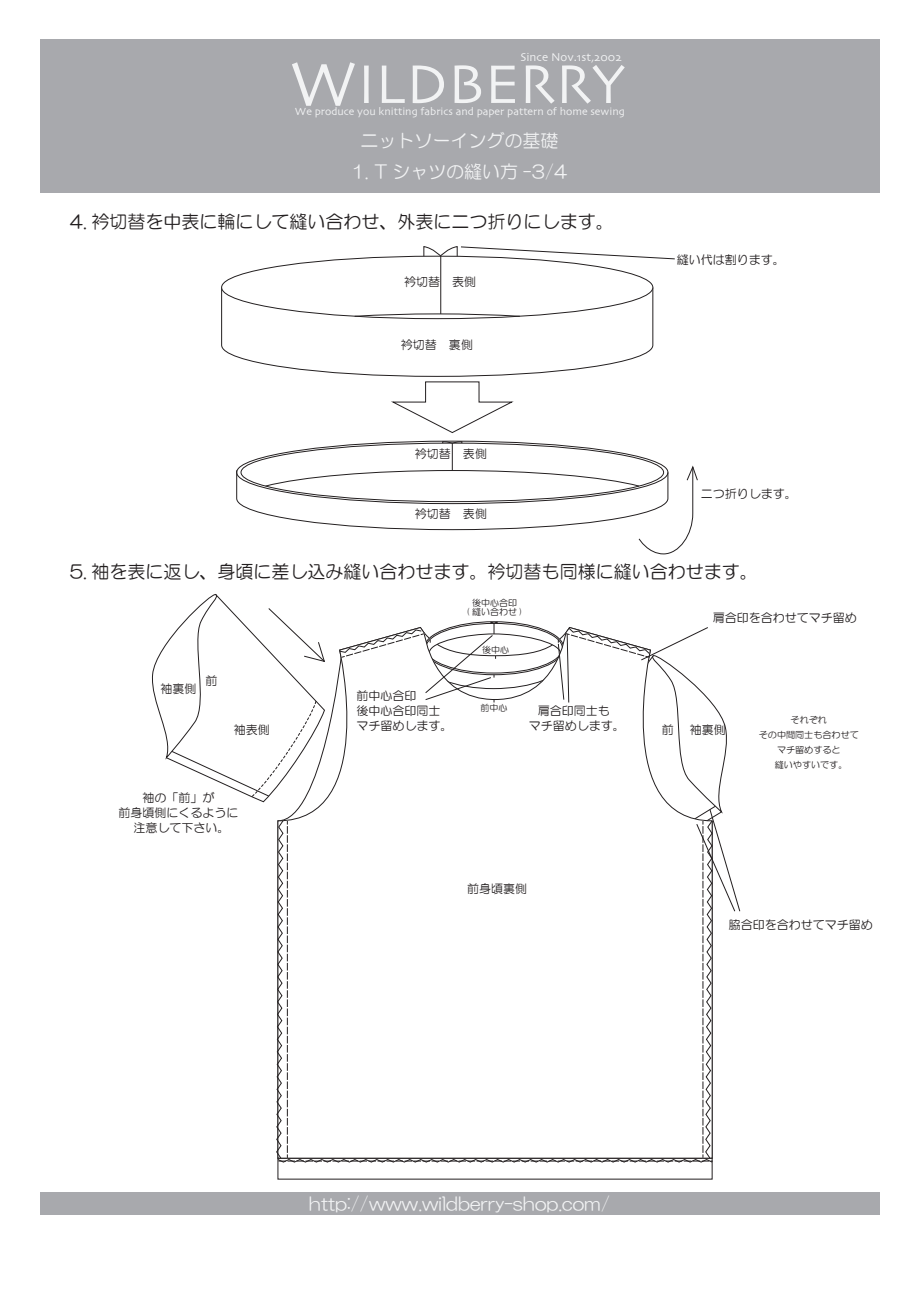
<style>
.page{position:relative;width:919px;height:1289px;background:#fff}
.page>*{position:absolute;margin:0;border:0;box-sizing:border-box;transform-origin:0 0}
.t1{font:65.25px "Skia";color:#f2f3f4}
.t2{font:57.3px "Skia";color:#f2f3f4}
.t3{font:18px "HG Maru Gothic MPRO";color:#231f20}
.t4{font:18px "HG Maru Gothic MPRO";color:#f2f3f4}
.t5{font:12px/15px "HG Maru Gothic MPRO";color:#231f20;text-align:center}
.t6{font:12px "Skia";color:#f2f3f4}
.t7{font:10.95px "Skia";color:#f2f3f4}
.t8{font:9px/15px "HG Maru Gothic MPRO";color:#231f20;text-align:center}
</style>
<div class="page">
<div style="left:40px;top:40px;width:838px;height:153px;background:#a8a9ad"></div>
<div style="left:40px;top:1192px;width:838px;height:22px;background:#a8a9ad"></div>
<hr style="left:440px;top:256px;width:1px;height:58px;background:#231f20">
<svg style="left:236px;top:441px;width:462px;height:113px"></svg>
<svg style="left:221px;top:287px;width:432px;height:146px"></svg>
<svg style="left:423px;top:246px;width:252px;height:14px"></svg>
<svg style="left:151px;top:594px;width:588px;height:568px"></svg>
<p class="t6" style="left:520px;top:50px;width:103px">Since Nov.1st,2002</p>
<h1 class="t1" style="left:289px;top:45px;width:70px">W</h1>
<p class="t7" style="left:295px;top:105px;width:331px">We produce you knitting fabrics and paper pattern of home sewing</p>
<h2 class="t2" style="left:357px;top:50px;width:269px">ILDBERRY</h2>
<h3 class="t4" style="left:360px;top:131px;width:199px">ニットソーイングの基礎</h3>
<h3 class="t4" style="left:351px;top:163px;width:217px">1. T シャツの縫い方 -3/4</h3>
<h3 class="t3" style="left:70px;top:213px;width:545px">4. 衿切替を中表に輪にして縫い合わせ、外表に二つ折りにします。</h3>
<p class="t5" style="left:404px;top:274px;width:73px">衿切替　表側</p>
<p class="t5" style="left:401px;top:337px;width:73px">衿切替　裏側</p>
<p class="t5" style="left:415px;top:446px;width:73px">衿切替　表側</p>
<p class="t5" style="left:415px;top:506px;width:73px">衿切替　表側</p>
<p class="t5" style="left:677px;top:252px;width:109px">縫い代は割ります。</p>
<p class="t5" style="left:700px;top:486px;width:97px">二つ折りします。</p>
<h3 class="t3" style="left:70px;top:563px;width:689px">5. 袖を表に返し、身頃に差し込み縫い合わせます。衿切替も同様に縫い合わせます。</h3>
<p class="t5" style="left:160px;top:681px;width:37px">袖裏側</p>
<p class="t5" style="left:205px;top:673px;width:13px">前</p>
<p class="t5" style="left:234px;top:722px;width:37px">袖表側</p>
<p class="t5" style="left:118px;top:789px;width:121px">袖の「前」が<br>前身頃側にくるように注意して下さい。</p>
<p class="t5" style="left:356px;top:687px;width:98px;text-align:left">前中心合印<br>後中心合印同士マチ留めします。</p>
<p class="t8" style="left:466px;top:598px;width:57px;line-height:9px">後中心合印<br>( 縫い合わせ )</p>
<p class="t8" style="left:482px;top:642px;width:28px">後中心</p>
<p class="t8" style="left:480px;top:700px;width:28px">前中心</p>
<p class="t5" style="left:529px;top:702px;width:97px">肩合印同士も<br>マチ留めします。</p>
<p class="t5" style="left:467px;top:881px;width:61px">前身頃裏側</p>
<p class="t5" style="left:712px;top:610px;width:145px">肩合印を合わせてマチ留め</p>
<p class="t5" style="left:662px;top:722px;width:13px">前</p>
<p class="t5" style="left:689px;top:722px;width:37px">袖裏側</p>
<p class="t8" style="left:758px;top:712px;width:101px">それぞれ<br>その中間同士も合わせてマチ留めすると<br>縫いやすいです。</p>
<p class="t5" style="left:728px;top:917px;width:146px">脇合印を合わせてマチ留め</p>
<h3 class="t4" style="left:309px;top:1194px;width:302px">http://www.wildberry-shop.com/</h3>
</div>
